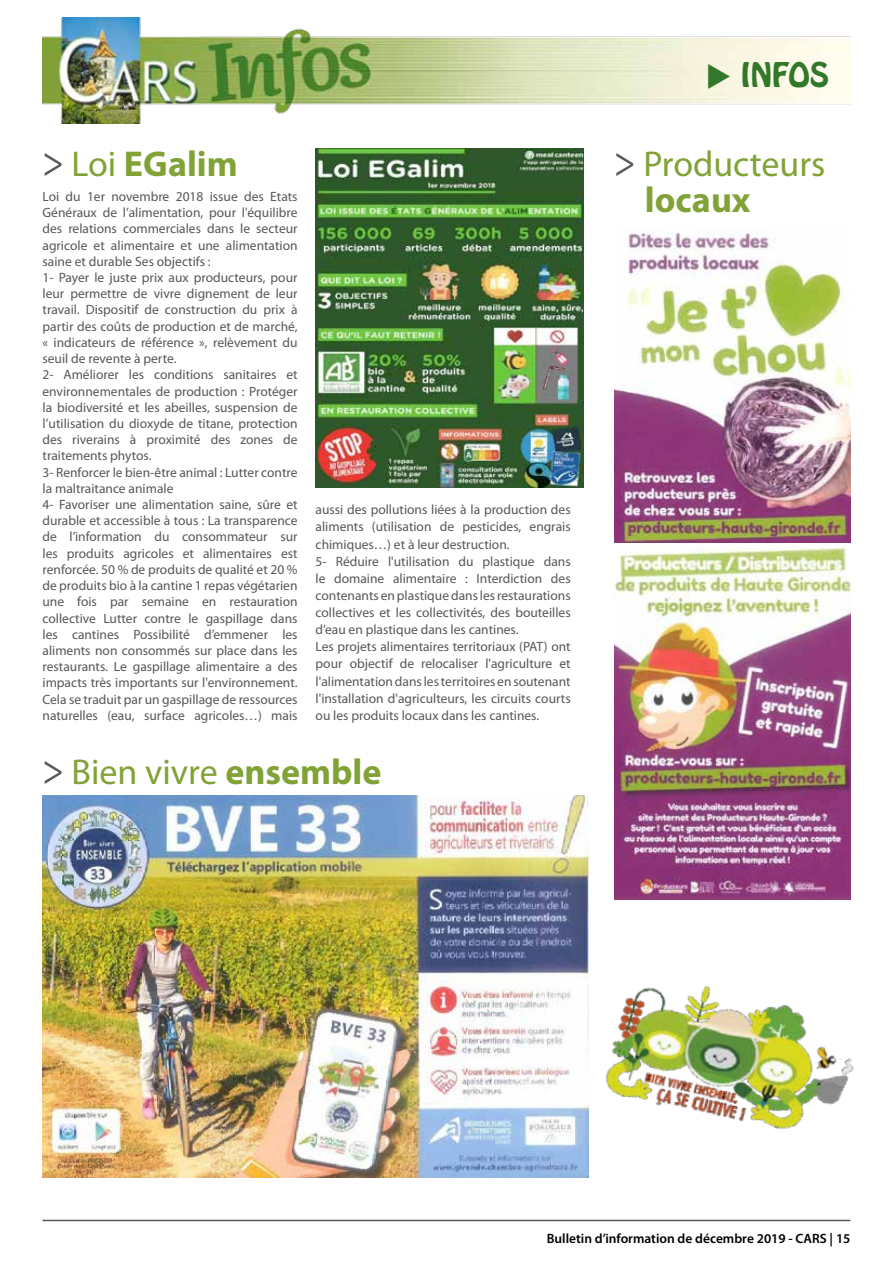
<style>
.page{position:relative;width:893px;height:1263px;background:#fff}
.page>*{position:absolute;margin:0;border:0;box-sizing:border-box;transform-origin:0 0}
.t1{font:36px/36px "Myriad Pro";color:#80a236}
.t2{font:700 36px "Myriad Pro";color:#80a236}
.t3{font:30px "Hobo Std";color:#31782a}
.t4{font:13.5px/16.2px "Myriad Pro";color:#575756}
.t5{font:600 13.5px "Myriad Pro";color:#000}
.s1{font-weight:400;font-size:43.2px;color:#575756}
.s2{font-weight:400}
.s3{font-size:43.2px;color:#575756}
.s4{font-weight:700}
</style>
<div class="page">
<hr style="left:43px;top:1220px;width:807px;height:1px;background:#575756">
<img style="left:43px;top:17px;width:807px;height:106px">
<img style="left:614px;top:233px;width:236px;height:667px">
<img style="left:43px;top:795px;width:546px;height:383px">
<img style="left:605px;top:986px;width:249px;height:143px">
<img style="left:316px;top:149px;width:268px;height:338px">
<h1 class="t2" style="left:43px;top:140px;width:197px"><span class="s1">&gt;</span> <span class="s2">Loi</span> EGalim</h1>
<p class="t4" style="left:43px;top:188px;width:257px">Loi du 1er novembre 2018 issue des Etats Généraux de l’alimentation, pour l'équilibre des relations commerciales dans le secteur agricole et alimentaire et une alimentation saine et durable Ses objectifs :<br>1- Payer le juste prix aux producteurs, pour leur permettre de vivre dignement de leur travail. Dispositif de construction du prix à partir des coûts de production et de marché, « indicateurs de référence », relèvement du seuil de revente à perte.<br>2- Améliorer les conditions sanitaires et environnementales de production : Protéger la biodiversité et les abeilles, suspension de l’utilisation du dioxyde de titane, protection des riverains à proximité des zones de traitements phytos.<br>3- Renforcer le bien-être animal : Lutter contre la maltraitance animale<br>4- Favoriser une alimentation saine, sûre et durable et accessible à tous : La transparence de l’information du consommateur sur les produits agricoles et alimentaires est renforcée. 50 % de produits de qualité et 20 % de produits bio à la cantine 1 repas végétarien une fois par semaine en restauration collective Lutter contre le gaspillage dans les cantines Possibilité d’emmener les aliments non consommés sur place dans les restaurants. Le gaspillage alimentaire a des impacts très importants sur l'environnement.<br>Cela se traduit par un gaspillage de ressources naturelles (eau, surface agricoles…) mais</p>
<p class="t4" style="left:316px;top:501px;width:257px;line-height:17.1px">aussi des pollutions liées à la production des aliments (utilisation de pesticides, engrais chimiques…) et à leur destruction.<br>5- Réduire l'utilisation du plastique dans le domaine alimentaire : Interdiction des contenants en plastique dans les restaurations collectives et les collectivités, des bouteilles d’eau en plastique dans les cantines.<br>Les projets alimentaires territoriaux (PAT) ont pour objectif de relocaliser l'agriculture et l'alimentation dans les territoires en soutenant l'installation d'agriculteurs, les circuits courts ou les produits locaux dans les cantines.</p>
<h1 class="t1" style="left:43px;top:753px;width:340px"><span class="s3">&gt;</span> Bien vivre <span class="s4">ensemble</span></h1>
<h2 class="t3" style="left:706px;top:54px;width:125px">◆ INFOS</h2>
<h1 class="t1" style="left:645px;top:145px;width:182px;text-indent:-31px"><span class="s3">&gt;</span> Producteurs <span class="s4">locaux</span></h1>
<p class="t5" style="left:547px;top:1229px;width:305px">Bulletin d’information de décembre 2019 - CARS | 15</p>
</div>
